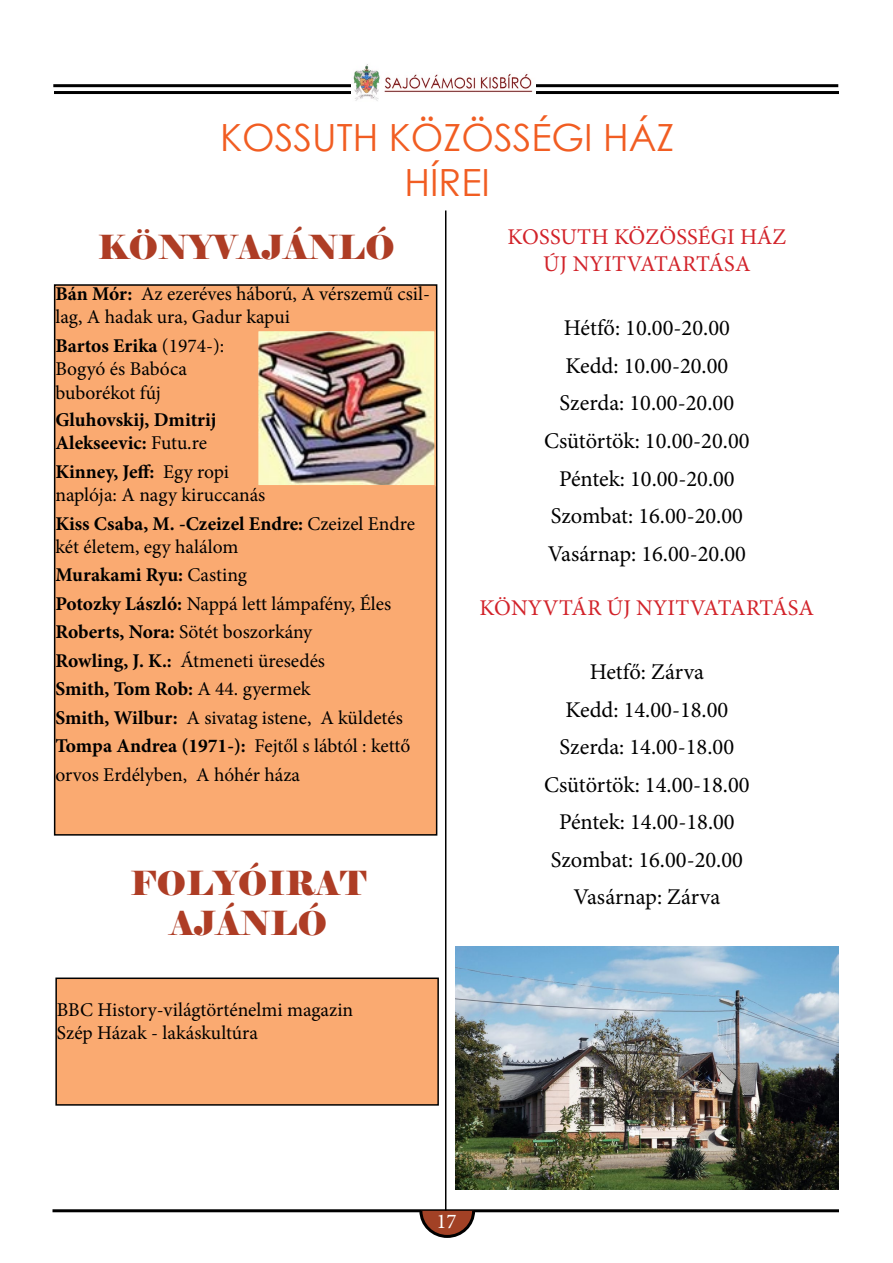
<style>
.page{position:relative;width:893px;height:1263px;background:#fff}
.page>*{position:absolute;margin:0;border:0;box-sizing:border-box;transform-origin:0 0}
.t1{font:37.5px/45px "Century Gothic";color:#f15d22;text-align:center}
.t2{font:33px/39.6px "Elephant";color:#ae3d25;text-align:center}
.t3{font:22.5px/37.5px "Minion Pro";color:#000;text-align:center}
.t4{font:22.5px/27px "Minion Pro";letter-spacing:.01em;color:#d2232a;text-align:center}
.t5{font:21px "Minion Pro";color:#fff}
.t6{font:19.5px/28.5px "Minion Pro";color:#000}
.t7{font:700 19.5px/23.4px "Minion Pro";color:#000}
.s1{font-weight:700}
.s2{font-weight:400}
</style>
<div class="page">
<hr style="left:52px;top:1209px;width:787px;height:3px;background:#000">
<svg style="left:418px;top:1208px;width:59px;height:30px"></svg>
<hr style="left:53px;top:84px;width:785px;height:3px;background:#000">
<hr style="left:54px;top:91px;width:785px;height:3px;background:#000">
<img style="left:352px;top:64px;width:184px;height:37px">
<div style="left:55px;top:285px;width:382px;height:550px;background:#faaa71"></div>
<div style="left:54px;top:284px;width:383px;height:552px;border:2px solid #000"></div>
<img style="left:260px;top:333px;width:173px;height:150px">
<div style="left:257px;top:330px;width:179px;height:156px;border:2px solid #faaa71"></div>
<div style="left:56px;top:978px;width:382px;height:127px;background:#faaa71"></div>
<div style="left:55px;top:977px;width:384px;height:129px;border:2px solid #000"></div>
<hr style="left:445px;top:210px;width:1px;height:1000px;background:#000">
<img style="left:455px;top:947px;width:383px;height:242px">
<h1 class="t1" style="left:220px;top:115px;width:456px">KOSSUTH KÖZÖSSÉGI HÁZ<br>HÍREI</h1>
<h2 class="t2" style="left:98px;top:228px;width:299px">KÖNYVAJÁNLÓ</h2>
<p class="t6" style="left:55px;top:282px;width:376px;line-height:23.4px"><span class="s1">Bán Mór:</span> Az ezeréves háború, A vérszemű csil&shy;lag, A hadak ura, Gadur kapui</p>
<p class="t6" style="left:55px;top:334px;width:170px;line-height:23.4px"><span class="s1">Bartos Erika</span> (1974-):<br>Bogyó és Babóca buborékot fúj</p>
<p class="t7" style="left:55px;top:407px;width:162px">Gluhovskij, Dmitrij<br>Alekseevic: <span class="s2">Futu.re</span></p>
<p class="t6" style="left:55px;top:460px;width:211px;line-height:23.4px"><span class="s1">Kinney, Jeff:</span> Egy ropi naplója: A nagy kiruccanás</p>
<p class="t6" style="left:55px;top:512px;width:361px;line-height:23.4px"><span class="s1">Kiss Csaba, M. -Czeizel Endre:</span> Czeizel Endre két életem, egy halálom</p>
<p class="t6" style="left:55px;top:561px;width:356px"><span class="s1">Murakami Ryu:</span> Casting<br><span class="s1">Potozky László:</span> Nappá lett lámpafény, Éles <span class="s1">Roberts, Nora:</span> Sötét boszorkány<br><span class="s1">Rowling, J. K.:</span> Átmeneti üresedés<br><span class="s1">Smith, Tom Rob:</span> A 44. gyermek<br><span class="s1">Smith, Wilbur:</span> A sivatag istene, A küldetés <span class="s1">Tompa Andrea (1971-):</span> Fejtől s lábtól : kettő orvos Erdélyben, A hóhér háza</p>
<h2 class="t2" style="left:131px;top:864px;width:238px">FOLYÓIRAT<br>AJÁNLÓ</h2>
<p class="t6" style="left:57px;top:998px;width:298px;line-height:23.4px">BBC History-világtörténelmi magazin<br>Szép Házak - lakáskultúra</p>
<p class="t4" style="left:508px;top:223px;width:280px">KOSSUTH KÖZÖSSÉGI HÁZ<br>ÚJ NYITVATARTÁSA</p>
<p class="t3" style="left:544px;top:310px;width:207px">Hétfő: 10.00-20.00<br>Kedd: 10.00-20.00<br>Szerda: 10.00-20.00<br>Csütörtök: 10.00-20.00<br>Péntek: 10.00-20.00<br>Szombat: 16.00-20.00<br>Vasárnap: 16.00-20.00</p>
<p class="t4" style="left:480px;top:594px;width:336px">KÖNYVTÁR ÚJ NYITVATARTÁSA</p>
<p class="t3" style="left:544px;top:653px;width:207px">Hetfő: Zárva<br>Kedd: 14.00-18.00<br>Szerda: 14.00-18.00<br>Csütörtök: 14.00-18.00<br>Péntek: 14.00-18.00<br>Szombat: 16.00-20.00<br>Vasárnap: Zárva</p>
<p class="t5" style="left:437px;top:1207px;width:22px">17</p>
</div>
